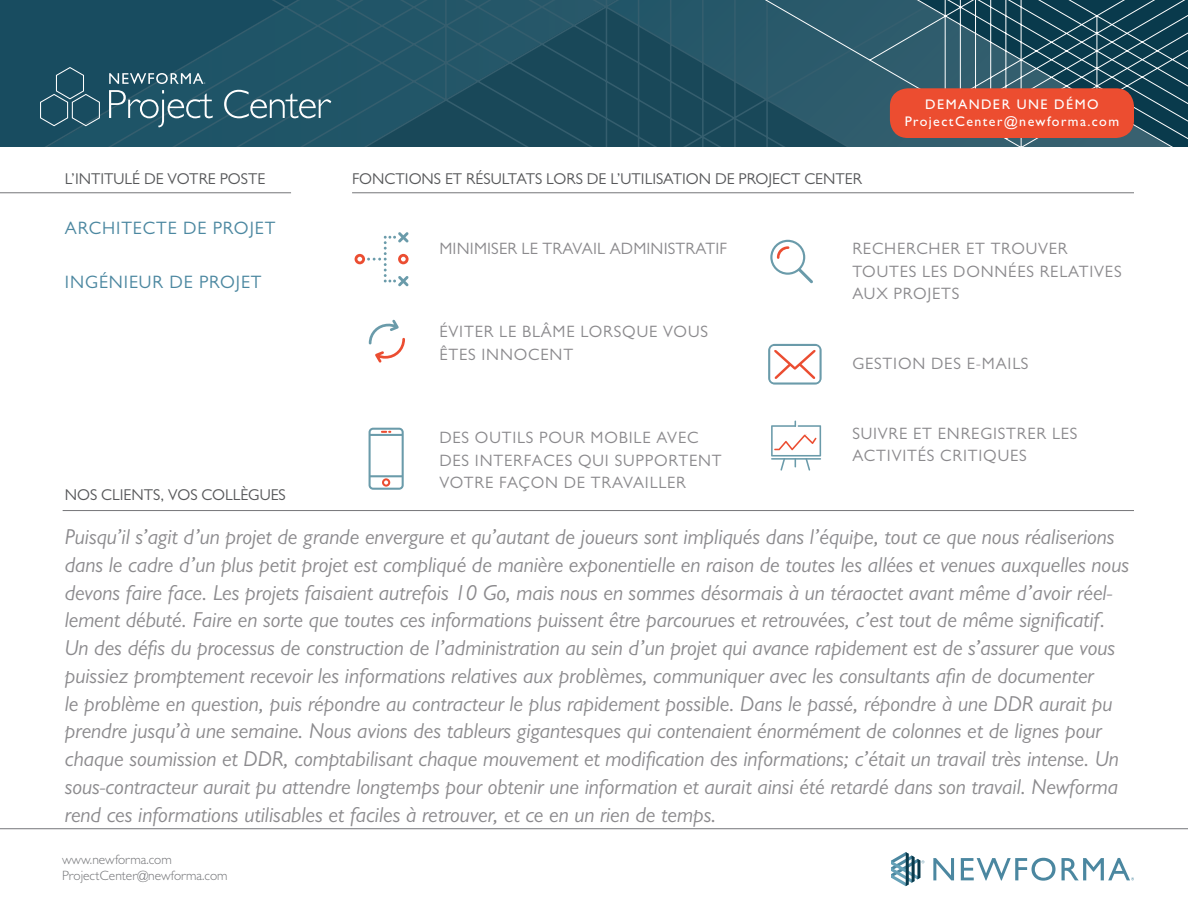
<style>
.page{position:relative;width:1188px;height:918px;background:#fff}
.page>*{position:absolute;margin:0;border:0;box-sizing:border-box;transform-origin:0 0}
.t1{font:italic 21.75px/27.8px "Gill Sans MT Pro";color:#8b8a8d}
.t2{font:18px "Gill Sans MT Pro";letter-spacing:.05em;color:#4b87a0}
.t3{font:16.5px/22.5px "Gill Sans MT Pro";letter-spacing:.05em;color:#8b8a8d}
.t4{font:16.5px "Gill Sans MT Pro";letter-spacing:.01em;color:#8b8a8d}
.t5{font:15.75px "Gill Sans MT Pro";color:#57585a}
.t6{font:500 13.95px/16.8px "Gill Sans MT Pro";letter-spacing:.1em;color:#fff;text-align:center}
.t7{font:300 13.5px/16.2px "Gill Sans MT Pro";color:#757679}
</style>
<div class="page">
<svg style="left:0;top:0;width:741px;height:147px;background:#1e5062"></svg>
<svg style="left:741px;top:0;width:447px;height:147px;background:#2c5868"></svg>
<hr style="left:0;top:192px;width:291px;height:1px;background:#757679">
<hr style="left:352px;top:192px;width:782px;height:1px;background:#757679">
<svg style="left:109px;top:90px;width:104px;height:37px;background:#416e7e"></svg>
<svg style="left:224px;top:90px;width:107px;height:28px;background:#4a7583"></svg>
<svg style="left:109px;top:73px;width:96px;height:11px"></svg>
<svg style="left:40px;top:66px;width:61px;height:61px;background:#2a5a6c"></svg>
<svg style="left:933px;top:858px;width:21px;height:22px"></svg>
<svg style="left:961px;top:858px;width:95px;height:23px"></svg>
<svg style="left:1062px;top:858px;width:72px;height:22px"></svg>
<svg style="left:891px;top:852px;width:33px;height:34px"></svg>
<hr style="left:0;top:828px;width:1188px;height:1px;background:#757679">
<hr style="left:63px;top:510px;width:1071px;height:1px;background:#757679">
<svg style="left:355px;top:232px;width:54px;height:54px"></svg>
<svg style="left:770px;top:240px;width:43px;height:43px"></svg>
<svg style="left:369px;top:320px;width:36px;height:43px"></svg>
<svg style="left:768px;top:344px;width:54px;height:41px"></svg>
<svg style="left:369px;top:428px;width:35px;height:62px"></svg>
<svg style="left:771px;top:421px;width:50px;height:50px"></svg>
<hr style="left:771px;top:458px;width:50px;height:2px;background:#6a9baa">
<div style="left:890px;top:88px;width:244px;height:50px;background:#ec4d30;border-radius:18px"></div>
<p class="t5" style="left:65px;top:169px;width:202px">L’INTITULÉ DE VOTRE POSTE</p>
<p class="t5" style="left:352px;top:169px;width:511px">FONCTIONS ET RÉSULTATS LORS DE L’UTILISATION DE PROJECT CENTER</p>
<p class="t6" style="left:905px;top:96px;width:216px">DEMANDER UNE DÉMO<br>ProjectCenter@newforma.com</p>
<p class="t2" style="left:65px;top:217px;width:212px">ARCHITECTE DE PROJET</p>
<p class="t2" style="left:65px;top:271px;width:198px">INGÉNIEUR DE PROJET</p>
<p class="t4" style="left:439px;top:239px;width:289px">MINIMISER LE TRAVAIL ADMINISTRATIF</p>
<p class="t3" style="left:439px;top:321px;width:270px">ÉVITER LE BLÂME LORSQUE VOUS<br>ÊTES INNOCENT</p>
<p class="t3" style="left:852px;top:237px;width:271px">RECHERCHER ET TROUVER<br>TOUTES LES DONNÉES RELATIVES<br>AUX PROJETS</p>
<p class="t3" style="left:852px;top:352px;width:178px">GESTION DES E-MAILS</p>
<p class="t3" style="left:852px;top:422px;width:227px">SUIVRE ET ENREGISTRER LES<br>ACTIVITÉS CRITIQUES</p>
<p class="t3" style="left:439px;top:426px;width:284px">DES OUTILS POUR MOBILE AVEC<br>DES INTERFACES QUI SUPPORTENT<br>VOTRE FAÇON DE TRAVAILLER</p>
<p class="t5" style="left:65px;top:485px;width:223px">NOS CLIENTS, VOS COLLÈGUES</p>
<p class="t1" style="left:65px;top:523px;width:1066px">Puisqu’il s’agit d’un projet de grande envergure et qu’autant de joueurs sont impliqués dans l’équipe, tout ce que nous réaliserions dans le cadre d’un plus petit projet est compliqué de manière exponentielle en raison de toutes les allées et venues auxquelles nous devons faire face. Les projets faisaient autrefois 10 Go, mais nous en sommes désormais à un téraoctet avant même d’avoir réel&shy;lement débuté. Faire en sorte que toutes ces informations puissent être parcourues et retrouvées, c’est tout de même significatif.<br>Un des défis du processus de construction de l’administration au sein d’un projet qui avance rapidement est de s’assurer que vous puissiez promptement recevoir les informations relatives aux problèmes, communiquer avec les consultants afin de documenter<br>le problème en question, puis répondre au contracteur le plus rapidement possible. Dans le passé, répondre à une DDR aurait pu prendre jusqu’à une semaine. Nous avions des tableurs gigantesques qui contenaient énormément de colonnes et de lignes pour chaque soumission et DDR, comptabilisant chaque mouvement et modification des informations; c’était un travail très intense. Un sous-contracteur aurait pu attendre longtemps pour obtenir une information et aurait ainsi été retardé dans son travail. Newforma rend ces informations utilisables et faciles à retrouver, et ce en un rien de temps.</p>
<p class="t7" style="left:62px;top:851px;width:167px">www.newforma.com<br>ProjectCenter@newforma.com</p>
</div>
